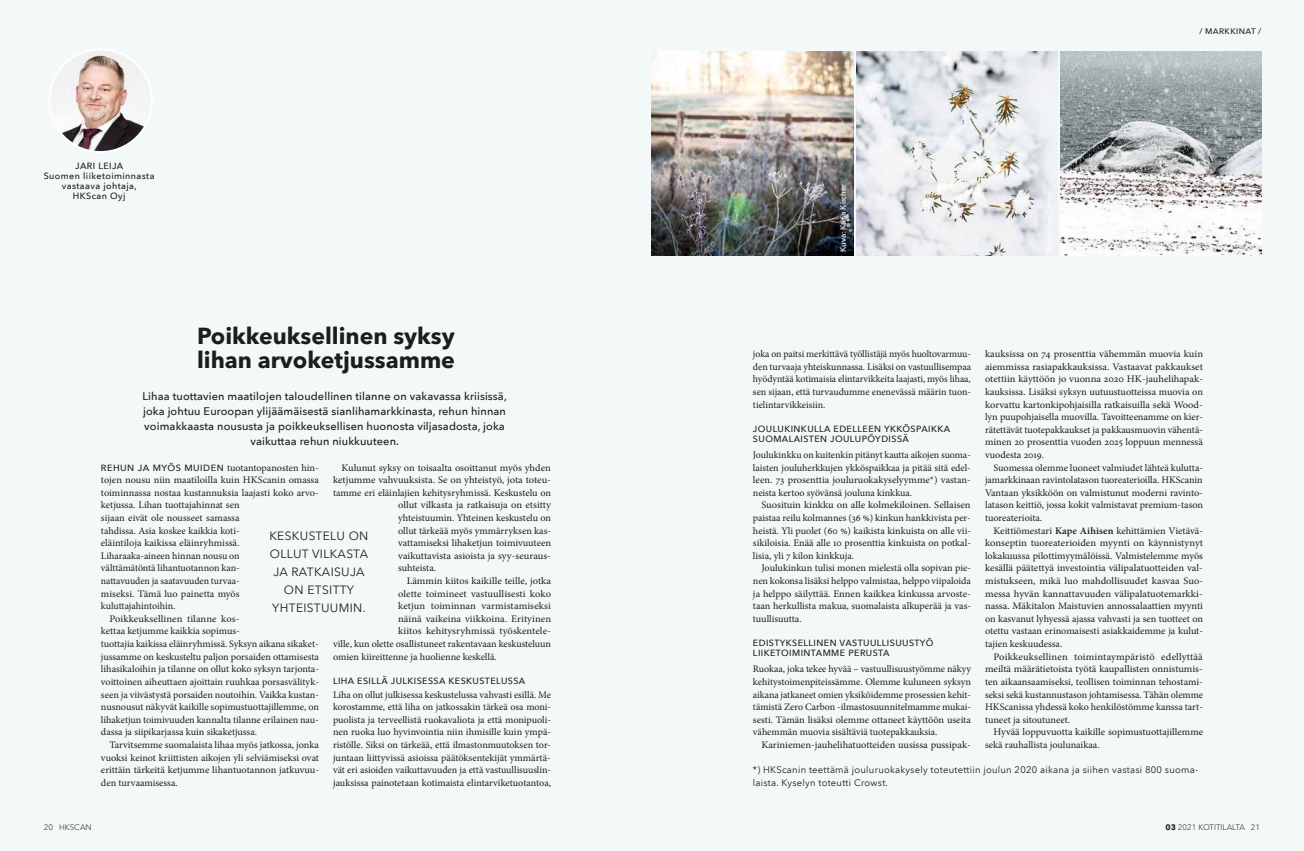
<style>
.page{position:relative;width:1304px;height:851px;background:#fff}
.page>*{position:absolute;margin:0;border:0;box-sizing:border-box;transform-origin:0 0}
.t1{font:700 23px/24px "Avenir Next LT Pro";color:#1d1d1b}
.t2{font:12px/18px "Avenir Next";letter-spacing:.03em;color:#1d1d1b;text-align:center}
.t3{font:500 11px/15px "Avenir Next";letter-spacing:.01em;color:#1d1d1b;text-align:center}
.t4{font:10px/12.6px "Minion Pro";color:#1d1d1b;text-align:justify}
.t5{font:10px/12.6px "Minion Pro";color:#1d1d1b;text-align:justify;scale:1.05 1}
.t6{font:10px "Minion Pro";color:#1d1d1b;scale:1.04 1}
.t7{font:9.5px/12.6px "Avenir Next LT Pro";letter-spacing:.025em;color:#1d1d1b}
.t8{font:500 9px/10px "Avenir Next LT Pro";letter-spacing:.045em;color:#1d1d1b}
.t9{font:300 8px "Avenir Next LT Pro";color:#1d1d1b}
.t10{font:500 8px "Avenir Next LT Pro";color:#fff}
.t11{font:500 8px "Avenir Next LT Pro";letter-spacing:.045em;color:#1d1d1b}
.s1{font-family:"Avenir Next LT Pro";font-weight:500;font-size:9px}
.s2{font-weight:600}
.s3{font-weight:700}
</style>
<div class="page">
<div style="left:0;top:0;width:1304px;height:850px;background:#f3f9f8"></div>
<img style="left:49px;top:49px;width:103px;height:103px;border-radius:51px">
<div style="left:48px;top:48px;width:105px;height:105px;border:2px solid #fff;border-radius:50%"></div>
<img style="left:856px;top:52px;width:201px;height:204px">
<img style="left:1060px;top:52px;width:201px;height:204px">
<img style="left:652px;top:52px;width:201px;height:204px">
<p class="t8" style="left:75px;top:160px;width:49px">JARI LEIJA</p>
<p class="t8" style="left:44px;top:170px;width:112px">SUOMEN LIIKETOIMINNASTA</p>
<p class="t8" style="left:62px;top:180px;width:77px">VASTAAVA JOHTAJA,</p>
<p class="t8" style="left:73px;top:190px;width:7px">HKS</p>
<p class="t8" style="left:92px;top:190px;width:36px">CAN OYJ</p>
<h1 class="t1" style="left:197px;top:323px;width:259px">Poikkeuksellinen syksy lihan arvoketjussamme</h1>
<p class="t3" style="left:143px;top:388px;width:366px">Lihaa tuottavien maatilojen taloudellinen tilanne on vakavassa kriisissä, joka johtuu Euroopan ylijäämäisestä sianlihamarkkinasta, rehun hinnan voimakkaasta noususta ja poikkeuksellisen huonosta viljasadosta, joka vaikuttaa rehun niukkuuteen.</p>
<p class="t4" style="left:101px;top:461px;width:219px"><span class="s1">R EHUN JA MYÖS MUIDEN</span> tuotantopanosten hin-</p>
<p class="t4" style="left:101px;top:473px;width:220px">tojen nousu niin maatiloilla kuin HKScanin omassa</p>
<p class="t4" style="left:101px;top:486px;width:219px">toiminnassa nostaa kustannuksia laajasti koko arvo-</p>
<p class="t4" style="left:101px;top:499px;width:140px">ketjussa. Lihan tuottajahinnat sen</p>
<p class="t4" style="left:101px;top:511px;width:140px">sijaan eivät ole nousseet samassa</p>
<p class="t4" style="left:101px;top:524px;width:140px">tahdissa. Asia koskee kaikkia koti-</p>
<p class="t4" style="left:101px;top:536px;width:140px">eläintiloja kaikissa eläinryhmissä.</p>
<p class="t4" style="left:101px;top:549px;width:140px">Liharaaka-aineen hinnan nousu on</p>
<p class="t4" style="left:101px;top:562px;width:140px">välttämätöntä lihantuotannon kan-</p>
<p class="t4" style="left:101px;top:574px;width:140px">nattavuuden ja saatavuuden turvaa-</p>
<p class="t4" style="left:101px;top:587px;width:140px">miseksi. Tämä luo painetta myös</p>
<p class="t4" style="left:101px;top:599px;width:76px">kuluttajahintoihin.</p>
<p class="t5" style="left:109px;top:612px;width:125px">Poikkeuksellinen tilanne kos-</p>
<p class="t4" style="left:101px;top:625px;width:140px">kettaa ketjumme kaikkia sopimus-</p>
<p class="t4" style="left:101px;top:637px;width:219px">tuottajia kaikissa eläinryhmissä. Syksyn aikana sikaket-</p>
<p class="t4" style="left:101px;top:650px;width:220px">jussamme on keskusteltu paljon porsaiden ottamisesta</p>
<p class="t4" style="left:101px;top:662px;width:220px">lihasikaloihin ja tilanne on ollut koko syksyn tarjonta-</p>
<p class="t4" style="left:101px;top:675px;width:220px">voittoinen aiheuttaen ajoittain ruuhkaa porsasvälityk-</p>
<p class="t4" style="left:101px;top:688px;width:219px">seen ja viivästystä porsaiden noutoihin. Vaikka kustan-</p>
<p class="t4" style="left:101px;top:700px;width:220px">nusnousut näkyvät kaikille sopimustuottajillemme, on</p>
<p class="t4" style="left:101px;top:713px;width:219px">lihaketjun toimivuuden kannalta tilanne erilainen nau-</p>
<p class="t4" style="left:101px;top:725px;width:158px">dassa ja siipikarjassa kuin sikaketjussa.</p>
<p class="t4" style="left:109px;top:738px;width:211px">Tarvitsemme suomalaista lihaa myös jatkossa, jonka</p>
<p class="t4" style="left:101px;top:751px;width:220px">vuoksi keinot kriittisten aikojen yli selviämiseksi ovat</p>
<p class="t4" style="left:101px;top:763px;width:220px">erittäin tärkeitä ketjumme lihantuotannon jatkuvuu-</p>
<p class="t4" style="left:101px;top:776px;width:78px">den turvaamisessa.</p>
<p class="t6" style="left:342px;top:460px;width:203px">Kulunut syksy on toisaalta osoittanut myös yhden</p>
<p class="t5" style="left:333px;top:473px;width:209px">ketjumme vahvuuksista. Se on yhteistyö, jota toteu-</p>
<p class="t4" style="left:333px;top:486px;width:219px">tamme eri eläinlajien kehitysryhmissä. Keskustelu on</p>
<p class="t5" style="left:398px;top:499px;width:147px">ollut vilkasta ja ratkaisuja on etsitty</p>
<p class="t4" style="left:398px;top:511px;width:154px">yhteistuumin. Yhteinen keskustelu on</p>
<p class="t4" style="left:398px;top:524px;width:154px">ollut tärkeää myös ymmärryksen kas-</p>
<p class="t4" style="left:398px;top:536px;width:154px">vattamiseksi lihaketjun toimivuuteen</p>
<p class="t5" style="left:398px;top:549px;width:147px">vaikuttavista asioista ja syy-seuraus-</p>
<p class="t4" style="left:398px;top:562px;width:39px">suhteista.</p>
<p class="t5" style="left:407px;top:574px;width:139px">Lämmin kiitos kaikille teille, jotka</p>
<p class="t5" style="left:398px;top:587px;width:147px">olette toimineet vastuullisesti koko</p>
<p class="t5" style="left:398px;top:599px;width:147px">ketjun toiminnan varmistamiseksi</p>
<p class="t5" style="left:398px;top:612px;width:147px">näinä vaikeina viikkoina. Erityinen</p>
<p class="t5" style="left:398px;top:625px;width:147px">kiitos kehitysryhmissä työskentele-</p>
<p class="t4" style="left:333px;top:637px;width:219px">ville, kun olette osallistuneet rakentavaan keskusteluun</p>
<p class="t4" style="left:333px;top:650px;width:165px">omien kiireittenne ja huolienne keskellä.</p>
<p class="t8" style="left:333px;top:675px;width:194px">LIHA ESILLÄ JULKISESSA KESKUSTELUSSA</p>
<p class="t4" style="left:333px;top:688px;width:220px">Liha on ollut julkisessa keskustelussa vahvasti esillä. Me korostamme, että liha on jatkossakin tärkeä osa moni&shy;puolista ja terveellistä ruokavaliota ja että monipuoli&shy;nen ruoka luo hyvinvointia niin ihmisille kuin ympä&shy;ristölle. Siksi on tärkeää, että ilmastonmuutoksen tor&shy;juntaan liittyvissä asioissa päätöksentekijät ymmärtä&shy;vät eri asioiden vaikuttavuuden ja että vastuullisuuslin&shy;jauksissa painotetaan kotimaista elintarviketuotantoa,</p>
<p class="t2" style="left:269px;top:526px;width:100px">KESKUSTELU ON<br>OLLUT VILKASTA<br>JA RATKAISUJA<br>ON ETSITTY<br>YHTEISTUUMIN.</p>
<p class="t10" style="left:838px;top:251px;width:69px;rotate:-90deg">KUVA: KATJA KIRCHER</p>
<p class="t11" style="left:1199px;top:27px;width:64px">/ MARKKINAT /</p>
<p class="t4" style="left:753px;top:347px;width:220px">joka on paitsi merkittävä työllistäjä myös huoltovarmuu&shy;den turvaaja yhteiskunnassa. Lisäksi on vastuullisempaa hyödyntää kotimaisia elintarvikkeita laajasti, myös lihaa, sen sijaan, että turvaudumme enenevässä määrin tuon&shy;tielintarvikkeisiin.</p>
<p class="t8" style="left:753px;top:423px;width:199px">JOULUKINKULLA EDELLEEN YKKÖSPAIKKA<br>SUOMALAISTEN JOULUPÖYDISSÄ</p>
<p class="t4" style="left:753px;top:448px;width:219px">Joulukinkku on kuitenkin pitänyt kautta aikojen suoma&shy;laisten jouluherkkujen ykköspaikkaa ja pitää sitä edel&shy;leen. 73 prosenttia jouluruokakyselyymme*) vastan&shy;neista kertoo syövänsä jouluna kinkkua.</p>
<p class="t5" style="left:753px;top:499px;width:209px;text-indent:9px">Suosituin kinkku on alle kolmekiloinen. Sellaisen paistaa reilu kolmannes (36 %) kinkun hankkivista per&shy;heistä. Yli puolet (60 %) kaikista kinkuista on alle vii&shy;sikiloisia. Enää alle 10 prosenttia kinkuista on potkal&shy;lisia, yli 7 kilon kinkkuja.</p>
<p class="t4" style="left:753px;top:562px;width:220px;text-indent:9px">Joulukinkun tulisi monen mielestä olla sopivan pie&shy;nen kokonsa lisäksi helppo valmistaa, helppo viipaloida ja helppo säilyttää. Ennen kaikkea kinkussa arvoste&shy;taan herkullista makua, suomalaista alkuperää ja vas&shy;tuullisuutta.</p>
<p class="t8" style="left:753px;top:638px;width:182px">EDISTYKSELLINEN VASTUULLISUUSTYÖ<br>LIIKETOIMINTAMME PERUSTA</p>
<p class="t4" style="left:753px;top:662px;width:220px">Ruokaa, joka tekee hyvää – vastuullisuustyömme näkyy kehitystoimenpiteissämme. Olemme kuluneen syksyn aikana jatkaneet omien yksiköidemme prosessien kehit&shy;tämistä Zero Carbon -ilmastosuunnitelmamme mukai&shy;sesti. Tämän lisäksi olemme ottaneet käyttöön useita vähemmän muovia sisältäviä tuotepakkauksia.</p>
<p class="t6" style="left:761px;top:738px;width:203px">Kariniemen-jauhelihatuotteiden uusissa pussipak-</p>
<p class="t5" style="left:985px;top:347px;width:209px">kauksissa on 74 prosenttia vähemmän muovia kuin aiemmissa rasiapakkauksissa. Vastaavat pakkaukset otettiin käyttöön jo vuonna 2020 HK-jauhelihapak&shy;kauksissa. Lisäksi syksyn uutuustuotteissa muovia on korvattu kartonkipohjaisilla ratkaisuilla sekä Wood&shy;lyn puupohjaisella muovilla. Tavoitteenamme on kier&shy;rätettävät tuotepakkaukset ja pakkausmuovin vähentä&shy;minen 20 prosenttia vuoden 2025 loppuun mennessä vuodesta 2019.</p>
<p class="t4" style="left:985px;top:461px;width:220px;text-indent:9px">Suomessa olemme luoneet valmiudet lähteä kulutta&shy;jamarkkinaan ravintolatason tuoreaterioilla. HKScanin Vantaan yksikköön on valmistunut moderni ravinto&shy;latason keittiö, jossa kokit valmistavat premium-tason tuoreaterioita.</p>
<p class="t4" style="left:985px;top:524px;width:220px;text-indent:9px">Keittiömestari <span class="s2">Kape Aihisen</span> kehittämien Vietävä&shy;konseptin tuoreaterioiden myynti on käynnistynyt lokakuussa pilottimyymälöissä. Valmistelemme myös kesällä päätettyä investointia välipalatuotteiden val&shy;mistukseen, mikä luo mahdollisuudet kasvaa Suo&shy;messa hyvän kannattavuuden välipalatuotemarkki&shy;nassa. Mäkitalon Maistuvien annossalaattien myynti on kasvanut lyhyessä ajassa vahvasti ja sen tuotteet on otettu vastaan erinomaisesti asiakkaidemme ja kulut&shy;tajien keskuudessa.</p>
<p class="t5" style="left:985px;top:650px;width:209px;text-indent:9px">Poikkeuksellinen toimintaympäristö edellyttää meiltä määrätietoista työtä kaupallisten onnistumis&shy;ten aikaansaamiseksi, teollisen toiminnan tehostami&shy;seksi sekä kustannustason johtamisessa. Tähän olemme HKScanissa yhdessä koko henkilöstömme kanssa tart&shy;tuneet ja sitoutuneet.</p>
<p class="t4" style="left:985px;top:725px;width:220px;text-indent:9px">Hyvää loppuvuotta kaikille sopimustuottajillemme sekä rauhallista joulunaikaa.</p>
<p class="t7" style="left:753px;top:763px;width:447px">*) HKScanin teettämä jouluruokakysely toteutettiin joulun 2020 aikana ja siihen vastasi 800 suoma&shy;laista. Kyselyn toteutti Crowst.</p>
<p class="t9" style="left:44px;top:822px;width:49px">20 HKSCAN</p>
<p class="t9" style="left:1166px;top:822px;width:96px"><span class="s3">03</span> 2021 KOTITILALTA 21</p>
</div>
